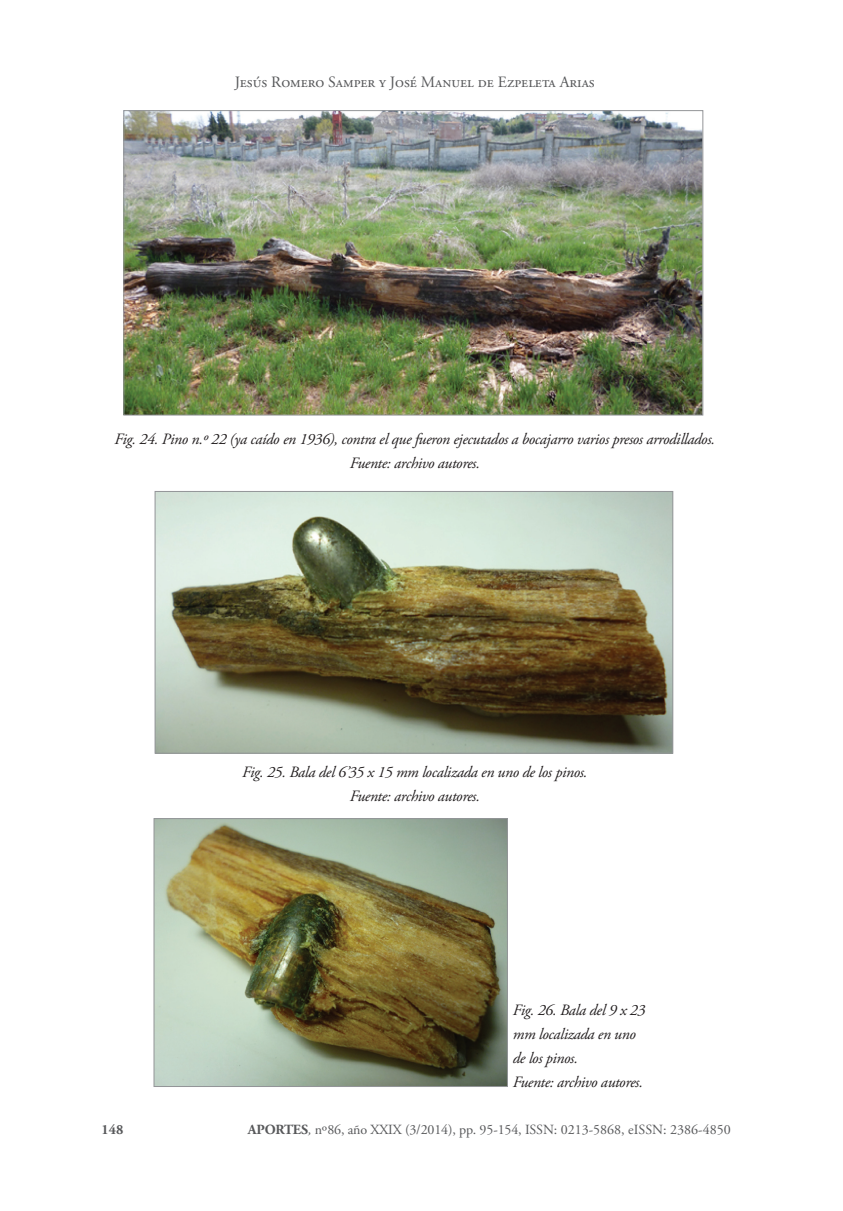
<style>
.page{position:relative;width:843px;height:1211px;background:#fff}
.page>*{position:absolute;margin:0;border:0;box-sizing:border-box;transform-origin:0 0}
.t1{font:italic 15.75px/23.8px "Adobe Garamond Pro";letter-spacing:-.02em;color:#231f20;text-align:center}
.t2{font:15.75px "Adobe Garamond Pro";color:#57585a}
.t3{font:14px "Adobe Garamond Pro";color:#57585a}
.t4{font:700 14px "Adobe Garamond Pro";color:#57585a}
.s1{font-weight:700}
.s2{font-style:italic}
</style>
<div class="page">
<img style="left:126px;top:113px;width:575px;height:300px">
<img style="left:157px;top:493px;width:514px;height:258px">
<div style="left:155px;top:491px;width:518px;height:262px;border:1px solid #939598"></div>
<img style="left:156px;top:820px;width:349px;height:264px">
<div style="left:154px;top:818px;width:353px;height:268px;border:1px solid #939598"></div>
<p class="t2" style="left:235px;top:72px;width:361px">Jesús Romero Samper y José Manuel de Ezpeleta Arias</p>
<p class="t1" style="left:115px;top:427px;width:602px">Fig. 24. Pino n.º 22 (ya caído en 1936), contra el que fueron ejecutados a bocajarro varios presos arrodillados.<br>Fuente: archivo autores.</p>
<p class="t1" style="left:242px;top:761px;width:347px">Fig. 25. Bala del 6’35 x 15 mm localizada en uno de los pinos.<br>Fuente: archivo autores.</p>
<p class="t1" style="left:513px;top:999px;width:134px;text-align:left">Fig. 26. Bala del 9 x 23 mm localizada en uno de los pinos.<br>Fuente: archivo autores.</p>
<p class="t4" style="left:102px;top:1121px;width:23px">148</p>
<p class="t3" style="left:248px;top:1121px;width:484px"><span class="s1">APORTES</span><span class="s2">,</span> nº86, año XXIX (3/2014), pp. 95-154, ISSN: 0213-5868, eISSN: 2386-4850</p>
</div>
